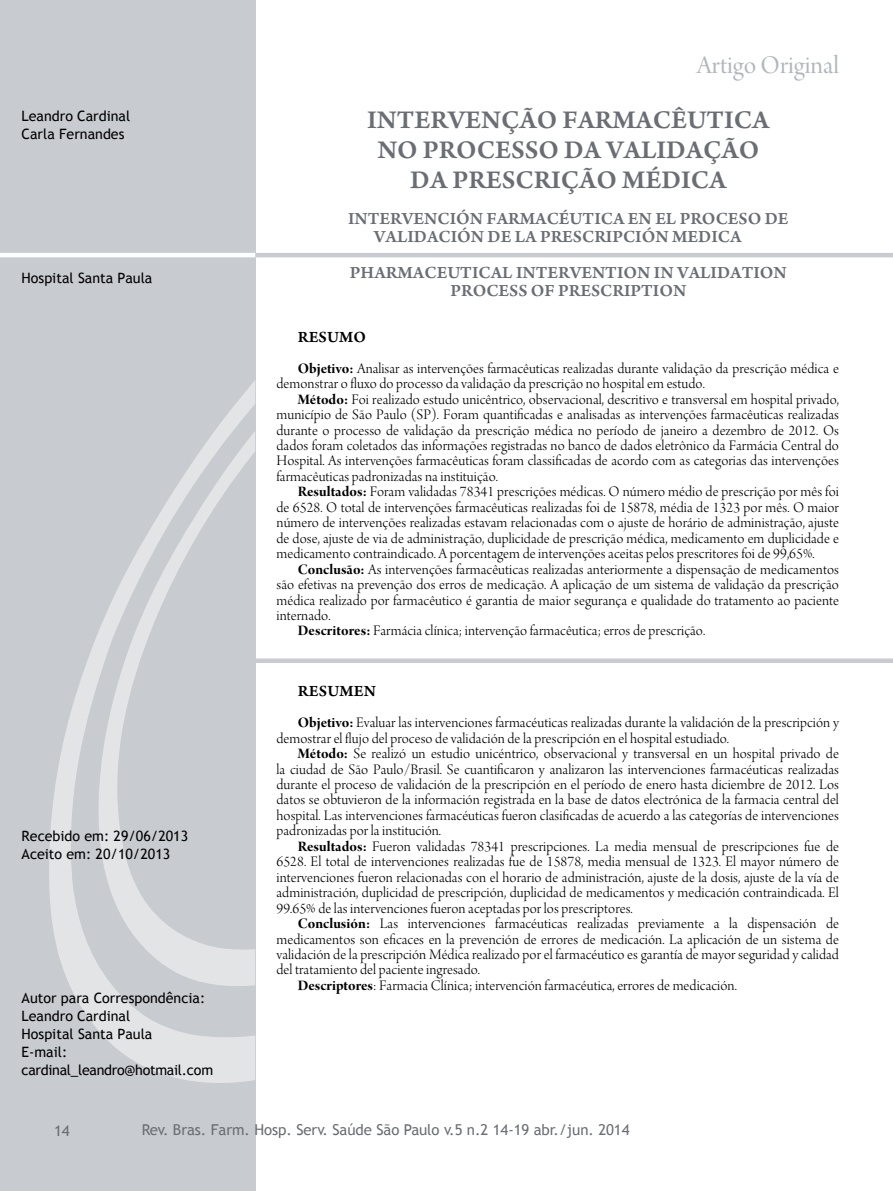
<style>
.page{position:relative;width:893px;height:1191px;background:#fff}
.page>*{position:absolute;margin:0;border:0;box-sizing:border-box;transform-origin:0 0}
.t1{font:27px/30px "Arno Pro Smbd Sm Text";color:#6a6e74;text-align:center}
.t2{font:27px "Arno Pro Display";color:#b2b7bd}
.t3{font:18px/18px "Arno Pro Smbd Sm Text";color:#6a6e74}
.t4{font:16.5px "Arno Pro Smbd Sm Text";letter-spacing:.015em;color:#000}
.t5{font:15.45px/15.5px "Arno Pro Light Display";letter-spacing:.005em;color:#000;text-align:justify}
.t6{font:15px "Trebuchet MS";letter-spacing:-.005em;color:#6a6e74}
.t7{font:14.25px/18px "Trebuchet MS";color:#000}
.s1{font-family:"Arno Pro Bold Display"}
</style>
<div class="page">
<div style="left:0;top:0;width:255px;height:1191px;background:#c8cbcf"></div>
<svg style="left:49px;top:381px;width:206px;height:702px"></svg>
<svg style="left:98px;top:431px;width:157px;height:557px"></svg>
<hr style="left:0;top:253px;width:892px;height:4px;background:#c8cbcf">
<hr style="left:0;top:253px;width:255px;height:4px;background:#faffff">
<div style="left:243px;top:658px;width:649px;height:5px;background:#c8cbcf"></div>
<p class="t7" style="left:22px;top:107px;width:110px">Leandro Cardinal<br>Carla Fernandes</p>
<p class="t7" style="left:22px;top:269px;width:132px">Hospital Santa Paula</p>
<p class="t7" style="left:22px;top:827px;width:168px">Recebido em: 29/06/2013<br>Aceito em: 20/10/2013</p>
<p class="t7" style="left:22px;top:989px;width:193px">Autor para Correspondência:<br>Leandro Cardinal<br>Hospital Santa Paula<br>E-mail: cardinal_leandro@hotmail.com</p>
<h1 class="t2" style="left:696px;top:50px;width:144px">Artigo Original</h1>
<h1 class="t1" style="left:367px;top:107px;width:404px">INTERVENÇÃO FARMACÊUTICA<br>NO PROCESSO DA VALIDAÇÃO<br>DA PRESCRIÇÃO MÉDICA</h1>
<p class="t3" style="left:374px;top:211px;width:416px;text-indent:-26px">INTERVENCIÓN FARMACÉUTICA EN EL PROCESO DE<br>VALIDACIÓN DE LA PRESCRIPCIÓN MEDICA</p>
<p class="t3" style="left:350px;top:265px;width:438px;text-align:center">PHARMACEUTICAL INTERVENTION IN VALIDATION<br>PROCESS OF PRESCRIPTION</p>
<p class="t4" style="left:298px;top:328px;width:70px">RESUMO</p>
<p class="t5" style="left:276px;top:362px;width:564px;text-indent:21px"><span class="s1">Objetivo:</span> Analisar as intervenções farmacêuticas realizadas durante validação da prescrição médica e demonstrar o fluxo do processo da validação da prescrição no hospital em estudo.</p>
<p class="t5" style="left:276px;top:392px;width:564px;text-indent:21px"><span class="s1">Método:</span> Foi realizado estudo unicêntrico, observacional, descritivo e transversal em hospital privado, município de São Paulo (SP). Foram quantificadas e analisadas as intervenções farmacêuticas realizadas durante o processo de validação da prescrição médica no período de janeiro a dezembro de 2012. Os dados foram coletados das informações registradas no banco de dados eletrônico da Farmácia Central do Hospital. As intervenções farmacêuticas foram classificadas de acordo com as categorias das intervenções farmacêuticas padronizadas na instituição.</p>
<p class="t5" style="left:276px;top:485px;width:564px;text-indent:21px"><span class="s1">Resultados:</span> Foram validadas 78341 prescrições médicas. O número médio de prescrição por mês foi de 6528. O total de intervenções farmacêuticas realizadas foi de 15878, média de 1323 por mês. O maior número de intervenções realizadas estavam relacionadas com o ajuste de horário de administração, ajuste de dose, ajuste de via de administração, duplicidade de prescrição médica, medicamento em duplicidade e medicamento contraindicado. A porcentagem de intervenções aceitas pelos prescritores foi de 99,65%.</p>
<p class="t5" style="left:298px;top:562px;width:542px"><span class="s1">Conclusão:</span> As intervenções farmacêuticas realizadas anteriormente a dispensação de medicamentos</p>
<p class="t5" style="left:276px;top:578px;width:564px">são efetivas na prevenção dos erros de medicação. A aplicação de um sistema de validação da prescrição</p>
<p class="t5" style="left:276px;top:593px;width:564px">médica realizado por farmacêutico é garantia de maior segurança e qualidade do tratamento ao paciente</p>
<p class="t5" style="left:276px;top:609px;width:56px">internado.</p>
<p class="t5" style="left:298px;top:624px;width:409px"><span class="s1">Descritores:</span> Farmácia clínica; intervenção farmacêutica; erros de prescrição.</p>
<p class="t4" style="left:298px;top:682px;width:80px">RESUMEN</p>
<p class="t5" style="left:276px;top:716px;width:564px;text-indent:21px"><span class="s1">Objetivo:</span> Evaluar las intervenciones farmacéuticas realizadas durante la validación de la prescripción y demostrar el flujo del proceso de validación de la prescripción en el hospital estudiado.</p>
<p class="t5" style="left:276px;top:747px;width:564px;text-indent:21px"><span class="s1">Método:</span> Se realizó un estudio unicéntrico, observacional y transversal en un hospital privado de la ciudad de São Paulo/Brasil. Se cuantificaron y analizaron las intervenciones farmacéuticas realizadas durante el proceso de validación de la prescripción en el período de enero hasta diciembre de 2012. Los datos se obtuvieron de la información registrada en la base de datos electrónica de la farmacia central del hospital. Las intervenciones farmacéuticas fueron clasificadas de acuerdo a las categorías de intervenciones padronizadas por la institución.</p>
<p class="t5" style="left:276px;top:840px;width:564px;text-indent:21px"><span class="s1">Resultados:</span> Fueron validadas 78341 prescripciones. La media mensual de prescripciones fue de 6528. El total de intervenciones realizadas fue de 15878, media mensual de 1323. El mayor número de intervenciones fueron relacionadas con el horario de administración, ajuste de la dosis, ajuste de la vía de administración, duplicidad de prescripción, duplicidad de medicamentos y medicación contraindicada. El 99.65% de las intervenciones fueron aceptadas por los prescriptores.</p>
<p class="t5" style="left:298px;top:917px;width:542px"><span class="s1">Conclusión:</span> Las intervenciones farmacéuticas realizadas previamente a la dispensación de</p>
<p class="t5" style="left:276px;top:932px;width:564px">medicamentos son eficaces en la prevención de errores de medicación. La aplicación de un sistema de</p>
<p class="t5" style="left:276px;top:948px;width:564px">validación de la prescripción Médica realizado por el farmacéutico es garantía de mayor seguridad y calidad</p>
<p class="t5" style="left:276px;top:963px;width:205px">del tratamiento del paciente ingresado.</p>
<p class="t5" style="left:298px;top:979px;width:440px"><span class="s1">Descriptores</span>: Farmacia Clínica; intervención farmacéutica, errores de medicación.</p>
<p class="t6" style="left:54px;top:1121px;width:17px">14</p>
<p class="t6" style="left:142px;top:1121px;width:489px">Rev. Bras. Farm. Hosp. Serv. Saúde São Paulo v.5 n.2 14-19 abr./jun. 2014</p>
</div>
